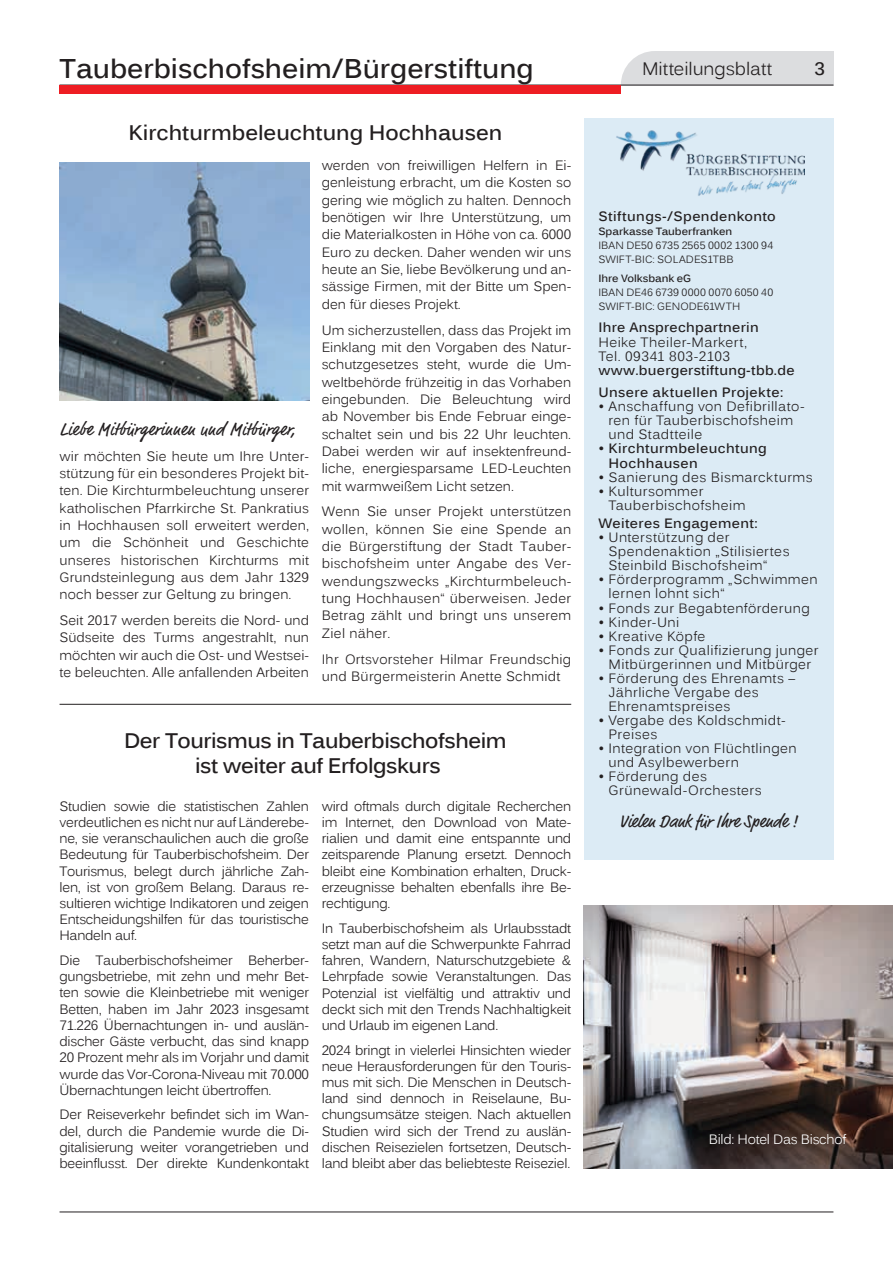
<style>
.page{position:relative;width:893px;height:1263px;background:#fff}
.page>*{position:absolute;margin:0;border:0;box-sizing:border-box;transform-origin:0 0}
.t1{font:700 27px "Kalinga";color:#231f20}
.t2{font:700 21px/25.2px "Kalinga";letter-spacing:-.02em;color:#231f20;text-align:center}
.t3{font:700 21px "Kalinga";color:#231f20}
.t4{font:18px "Market Web";letter-spacing:.02em;color:#231f20}
.t5{font:18px "Market Web";letter-spacing:-.01em;color:#231f20}
.t6{font:18px "Kalinga";letter-spacing:-.005em;color:#231f20}
.t7{font:700 18px "Kalinga";color:#231f20}
.t8{font:13.5px/16.2px "Kalinga";letter-spacing:.02em;color:#231f20;text-align:justify}
.t9{font:700 13.5px/22.5px "Kalinga";letter-spacing:.025em;color:#231f20}
.t10{font:13.5px "Kalinga";letter-spacing:-.02em;color:#fff}
.t11{font:10.5px/14.1px "Kalinga";letter-spacing:.01em;color:#231f20}
.t12{font:700 10.5px "Kalinga";color:#231f20}
.s1{font-weight:700}
</style>
<div class="page">
<hr style="left:60px;top:1211px;width:773px;height:1px;background:#231f20">
<svg style="left:60px;top:51px;width:773px;height:43px"></svg>
<div style="left:584px;top:118px;width:249px;height:741px;background:#dcebf5"></div>
<img style="left:616px;top:130px;width:189px;height:66px">
<img style="left:60px;top:162px;width:249px;height:238px">
<img style="left:584px;top:906px;width:309px;height:263px">
<hr style="left:60px;top:704px;width:511px;height:1px;background:#231f20">
<h1 class="t1" style="left:60px;top:51px;width:476px">Tauberbischofsheim/Bürgerstiftung</h1>
<h2 class="t3" style="left:128px;top:119px;width:375px">Kirchturmbeleuchtung Hochhausen</h2>
<h3 class="t4" style="left:60px;top:418px;width:237px">Liebe Mitbürgerinnen und Mitbürger,</h3>
<p class="t8" style="left:60px;top:448px;width:251px;line-height:17.4px">wir möchten Sie heute um Ihre Unter&shy;stützung für ein besonderes Projekt bit&shy;ten. Die Kirchturmbeleuchtung unserer katholischen Pfarrkirche St. Pankratius in Hochhausen soll erweitert werden, um die Schönheit und Geschichte unseres historischen Kirchturms mit Grundsteinlegung aus dem Jahr 1329 noch besser zur Geltung zu bringen.</p>
<p class="t8" style="left:60px;top:613px;width:251px;line-height:17.2px">Seit 2017 werden bereits die Nord- und Südseite des Turms angestrahlt, nun möchten wir auch die Ost- und Westsei&shy;te beleuchten. Alle anfallenden Arbeiten</p>
<p class="t8" style="left:322px;top:158px;width:251px;line-height:17.4px">werden von freiwilligen Helfern in Ei&shy;genleistung erbracht, um die Kosten so gering wie möglich zu halten. Dennoch benötigen wir Ihre Unterstützung, um die Materialkosten in Höhe von ca. 6000<br>Euro zu decken. Daher wenden wir uns heute an Sie, liebe Bevölkerung und an&shy;sässige Firmen, mit der Bitte um Spen&shy;den für dieses Projekt.</p>
<p class="t8" style="left:322px;top:322px;width:251px;line-height:17.4px">Um sicherzustellen, dass das Projekt im Einklang mit den Vorgaben des Natur&shy;schutzgesetzes steht, wurde die Um&shy;weltbehörde frühzeitig in das Vorhaben eingebunden. Die Beleuchtung wird ab November bis Ende Februar einge&shy;schaltet sein und bis 22 Uhr leuchten.<br>Dabei werden wir auf insektenfreund&shy;liche, energiesparsame LED-Leuchten mit warmweißem Licht setzen.</p>
<p class="t8" style="left:322px;top:504px;width:251px;line-height:17.4px">Wenn Sie unser Projekt unterstützen wollen, können Sie eine Spende an die Bürgerstiftung der Stadt Tauber&shy;bischofsheim unter Angabe des Ver&shy;wendungszwecks „Kirchturmbeleuch&shy;tung Hochhausen“ überweisen. Jeder Betrag zählt und bringt uns unserem Ziel näher.</p>
<p class="t8" style="left:322px;top:651px;width:251px;line-height:17.2px">Ihr Ortsvorsteher Hilmar Freundschig und Bürgermeisterin Anette Schmidt</p>
<h2 class="t2" style="left:124px;top:730px;width:384px">Der Tourismus in Tauberbischofsheim ist weiter auf Erfolgskurs</h2>
<p class="t8" style="left:60px;top:799px;width:251px">Studien sowie die statistischen Zahlen verdeutlichen es nicht nur auf Länderebe&shy;ne, sie veranschaulichen auch die große Bedeutung für Tauberbischofsheim. Der Tourismus, belegt durch jährliche Zah&shy;len, ist von großem Belang. Daraus re&shy;sultieren wichtige Indikatoren und zeigen Entscheidungshilfen für das touristische Handeln auf.</p>
<p class="t8" style="left:60px;top:953px;width:251px">Die Tauberbischofsheimer Beherber&shy;gungsbetriebe, mit zehn und mehr Bet&shy;ten sowie die Kleinbetriebe mit weniger Betten, haben im Jahr 2023 insgesamt 71.226 Übernachtungen in- und auslän&shy;discher Gäste verbucht, das sind knapp 20 Prozent mehr als im Vorjahr und damit wurde das Vor-Corona-Niveau mit 70.000<br>Übernachtungen leicht übertroffen.</p>
<p class="t8" style="left:60px;top:1108px;width:251px">Der Reiseverkehr befindet sich im Wan&shy;del, durch die Pandemie wurde die Di&shy;gitalisierung weiter vorangetrieben und beeinflusst. Der direkte Kundenkontakt</p>
<p class="t8" style="left:322px;top:799px;width:251px">wird oftmals durch digitale Recherchen im Internet, den Download von Mate&shy;rialien und damit eine entspannte und zeitsparende Planung ersetzt. Dennoch bleibt eine Kombination erhalten, Druck&shy;erzeugnisse behalten ebenfalls ihre Be&shy;rechtigung.</p>
<p class="t8" style="left:322px;top:921px;width:251px">In Tauberbischofsheim als Urlaubsstadt setzt man auf die Schwerpunkte Fahrrad fahren, Wandern, Naturschutzgebiete &amp; Lehrpfade sowie Veranstaltungen. Das Potenzial ist vielfältig und attraktiv und deckt sich mit den Trends Nachhaltigkeit und Urlaub im eigenen Land.</p>
<p class="t8" style="left:322px;top:1043px;width:251px">2024 bringt in vielerlei Hinsichten wieder neue Herausforderungen für den Touris&shy;mus mit sich. Die Menschen in Deutsch&shy;land sind dennoch in Reiselaune, Bu&shy;chungsumsätze steigen. Nach aktuellen Studien wird sich der Trend zu auslän&shy;dischen Reisezielen fortsetzen, Deutsch&shy;land bleibt aber das beliebteste Reiseziel.</p>
<h3 class="t6" style="left:642px;top:57px;width:132px">Mitteilungsblatt</h3>
<h3 class="t7" style="left:814px;top:57px;width:12px">3</h3>
<p class="t9" style="left:598px;top:206px;width:179px">Stiftungs-/Spendenkonto</p>
<p class="t12" style="left:598px;top:225px;width:135px">Sparkasse Tauberfranken</p>
<p class="t11" style="left:598px;top:240px;width:176px">IBAN DE50 6735 2565 0002 1300 94<br>SWIFT-BIC: SOLADES1TBB</p>
<p class="t12" style="left:598px;top:271px;width:94px">Ihre Volksbank eG</p>
<p class="t11" style="left:598px;top:286px;width:176px">IBAN DE46 6739 0000 0070 6050 40<br>SWIFT-BIC: GENODE61WTH</p>
<p class="t9" style="left:598px;top:318px;width:162px">Ihre Ansprechpartnerin</p>
<p class="t8" style="left:598px;top:336px;width:150px;line-height:14.1px">Heike Theiler-Markert,<br>Tel. 09341 803-2103</p>
<p class="t9" style="left:598px;top:360px;width:198px">www.buergerstiftung-tbb.de<br>Unsere aktuellen Projekte:</p>
<p class="t8" style="left:608px;top:401px;width:198px;line-height:14.1px;text-align:left;text-indent:-10px">• Anschaffung von Defibrillato&shy;ren für Tauberbischofsheim und Stadtteile</p>
<p class="t9" style="left:608px;top:443px;width:160px;line-height:14.1px;text-indent:-10px">• Kirchturmbeleuchtung<br>Hochhausen</p>
<p class="t8" style="left:598px;top:470px;width:216px">• Sanierung des Bismarckturms</p>
<p class="t8" style="left:608px;top:485px;width:139px;line-height:14.1px;text-indent:-10px">• Kultursommer<br>Tauberbischofsheim</p>
<p class="t9" style="left:598px;top:513px;width:161px">Weiteres Engagement:</p>
<p class="t8" style="left:608px;top:532px;width:183px;line-height:14.1px;text-align:left;text-indent:-10px">• Unterstützung der<br>Spendenaktion „Stilisiertes<br>Steinbild Bischofsheim“</p>
<p class="t8" style="left:608px;top:574px;width:211px;line-height:14.1px;text-indent:-10px">• Förderprogramm „Schwimmen lernen lohnt sich“</p>
<p class="t8" style="left:598px;top:601px;width:213px">• Fonds zur Begabtenförderung</p>
<p class="t8" style="left:598px;top:615px;width:83px">• Kinder-Uni</p>
<p class="t8" style="left:598px;top:629px;width:109px"><span class="s1">•</span> Kreative Köpfe</p>
<p class="t8" style="left:598px;top:644px;width:222px;line-height:14.1px;text-align:center">• Fonds zur Qualifizierung junger<br>Mitbürgerinnen und Mitbürger</p>
<p class="t8" style="left:608px;top:672px;width:188px;line-height:14.1px;text-align:left;text-indent:-10px">• Förderung des Ehrenamts –<br>Jährliche Vergabe des<br>Ehrenamtspreises</p>
<p class="t8" style="left:608px;top:714px;width:179px;line-height:14.1px;text-indent:-10px">• Vergabe des Koldschmidt-<br>Preises</p>
<p class="t8" style="left:608px;top:743px;width:190px;line-height:14.1px;text-indent:-10px">• Integration von Flüchtlingen und Asylbewerbern</p>
<p class="t8" style="left:608px;top:771px;width:155px;line-height:14.1px;text-indent:-10px">• Förderung des<br>Grünewald-Orchesters</p>
<h3 class="t5" style="left:619px;top:810px;width:180px">Vielen Dank für Ihre Spende !</h3>
<p class="t10" style="left:709px;top:1131px;width:139px">Bild: Hotel Das Bischof</p>
</div>
